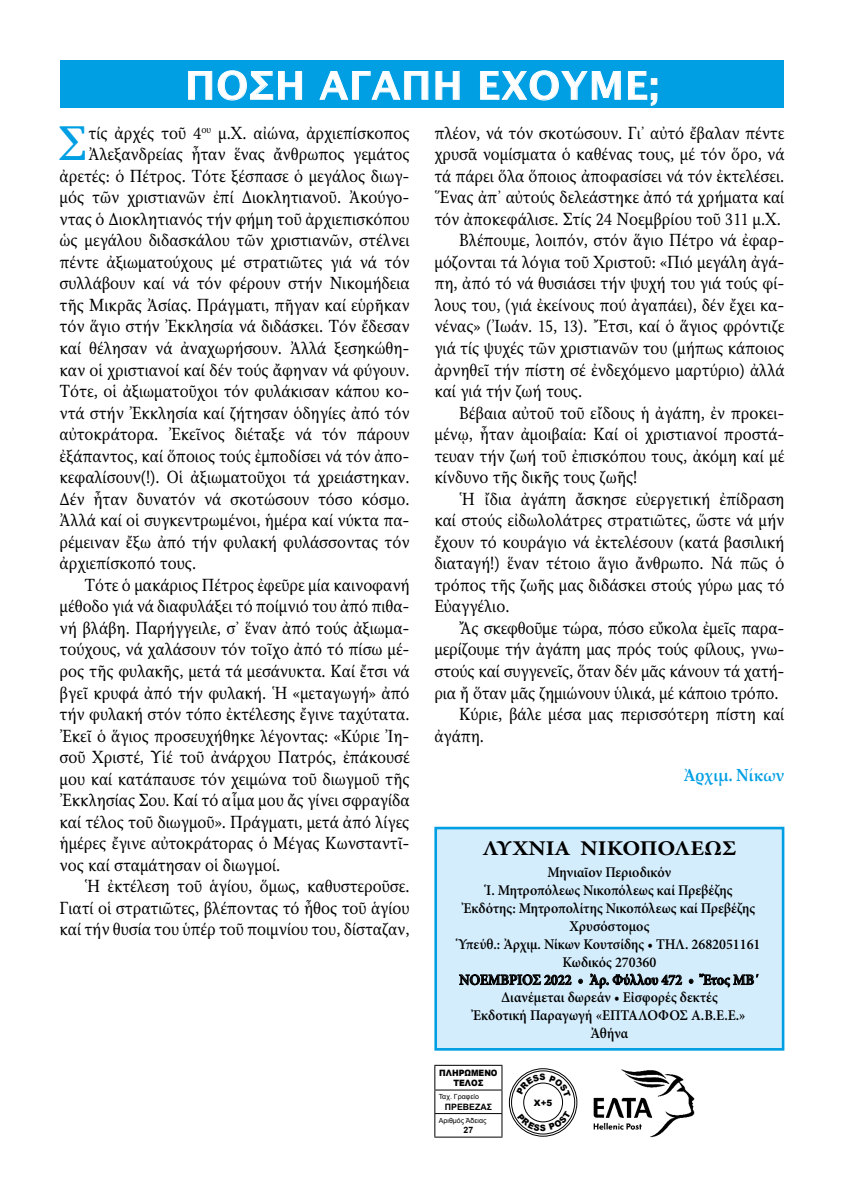
<style>
.page{position:relative;width:844px;height:1191px;background:#fff}
.page>*{position:absolute;margin:0;border:0;box-sizing:border-box;transform-origin:0 0}
.t1{font:50.93px "GFS Elpis";color:#009fe3;scale:.96 1}
.t2{font:700 38.5px "Alexandria";letter-spacing:.03em;color:#fff}
.t3{font:700 21px "Minion Pro";color:#000;scale:1.11 1}
.t4{font:18.38px "GFS Elpis";color:#000;scale:.9 1}
.t5{font:700 17.5px "Palatino Linotype";color:#009fe3;scale:.86 1}
.t6{font:600 14.88px/17.8px "Minion Pro";color:#000;text-align:center;scale:.94 1}
.t7{font:900 8.75px/10.5px "Arial";color:#000;text-align:center;scale:.91 1}
.t8{font:700 8.75px "Arial";color:#000}
.t9{font:900 8.75px "Arial";color:#000}
.t10{font:7px "Arial";color:#000}
</style>
<div class="page">
<div style="left:60px;top:60px;width:723px;height:48px;background:#009fe3"></div>
<svg style="left:188px;top:70px;width:114px;height:31px"></svg>
<svg style="left:319px;top:71px;width:109px;height:29px"></svg>
<svg style="left:435px;top:71px;width:24px;height:29px"></svg>
<svg style="left:480px;top:70px;width:141px;height:31px"></svg>
<svg style="left:628px;top:71px;width:29px;height:35px"></svg>
<div style="left:435px;top:828px;width:347px;height:221px;background:#d4edfc"></div>
<svg style="left:459px;top:974px;width:112px;height:12px"></svg>
<svg style="left:578px;top:979px;width:4px;height:4px"></svg>
<svg style="left:589px;top:973px;width:93px;height:16px"></svg>
<svg style="left:688px;top:973px;width:70px;height:15px"></svg>
<div style="left:434px;top:826px;width:350px;height:224px;border:3px solid #009fe3"></div>
<img style="left:593px;top:1069px;width:102px;height:69px">
<hr style="left:434px;top:1064px;width:68px;height:1px;background:#000">
<hr style="left:434px;top:1089px;width:68px;height:1px;background:#000">
<hr style="left:434px;top:1113px;width:68px;height:1px;background:#000">
<svg style="left:434px;top:1065px;width:1px;height:71px"></svg>
<svg style="left:501px;top:1065px;width:1px;height:71px"></svg>
<hr style="left:434px;top:1136px;width:68px;height:1px;background:#000">
<div style="left:509px;top:1068px;width:68px;height:68px;border:1px solid #000;border-radius:50%"></div>
<div style="left:511px;top:1070px;width:64px;height:64px;border:1px solid #000;border-radius:50%"></div>
<div style="left:523px;top:1082px;width:40px;height:40px;border:1px solid #000;border-radius:50%"></div>
<svg style="left:516px;top:1073px;width:54px;height:24px"></svg>
<svg style="left:517px;top:1110px;width:54px;height:21px"></svg>
<h2 class="t2" style="left:185px;top:56px;width:475px">ΠΟΣΗ ΑΓΑΠΗ ΕΧΟΥΜΕ;</h2>
<h1 class="t1" style="left:58px;top:116px;width:31px">Σ</h1>
<p class="t4" style="left:88px;top:123px;width:358px">τίς ἀρχές τοῦ 4<sup>ου</sup> μ.Χ. αἰώνα, ἀρχιεπίσκοπος</p>
<p class="t4" style="left:88px;top:144px;width:358px">Ἀλεξανδρείας ἦταν ἕνας ἄνθρωπος γεμάτος</p>
<p class="t4" style="left:60px;top:166px;width:390px">ἀρετές: ὁ Πέτρος. Τότε ξέσπασε ὁ μεγάλος διωγ-</p>
<p class="t4" style="left:60px;top:187px;width:390px">μός τῶν χριστιανῶν ἐπί Διοκλητιανοῦ. Ἀκούγο-</p>
<p class="t4" style="left:60px;top:209px;width:390px">ντας ὁ Διοκλητιανός τήν φήμη τοῦ ἀρχιεπισκόπου</p>
<p class="t4" style="left:60px;top:230px;width:390px">ὡς μεγάλου διδασκάλου τῶν χριστιανῶν, στέλνει</p>
<p class="t4" style="left:60px;top:252px;width:390px">πέντε ἀξιωματούχους μέ στρατιῶτες γιά νά τόν</p>
<p class="t4" style="left:60px;top:273px;width:390px">συλλάβουν καί νά τόν φέρουν στήν Νικομήδεια</p>
<p class="t4" style="left:60px;top:295px;width:390px">τῆς Μικρᾶς Ἀσίας. Πράγματι, πῆγαν καί εὑρῆκαν</p>
<p class="t4" style="left:60px;top:316px;width:390px">τόν ἅγιο στήν Ἐκκλησία νά διδάσκει. Τόν ἔδεσαν</p>
<p class="t4" style="left:60px;top:338px;width:390px">καί θέλησαν νά ἀναχωρήσουν. Ἀλλά ξεσηκώθη-</p>
<p class="t4" style="left:60px;top:359px;width:390px">καν οἱ χριστιανοί καί δέν τούς ἄφηναν νά φύγουν.</p>
<p class="t4" style="left:60px;top:381px;width:390px">Τότε, οἱ ἀξιωματοῦχοι τόν φυλάκισαν κάπου κο-</p>
<p class="t4" style="left:60px;top:402px;width:390px">ντά στήν Ἐκκλησία καί ζήτησαν ὁδηγίες ἀπό τόν</p>
<p class="t4" style="left:60px;top:424px;width:390px">αὐτοκράτορα. Ἐκεῖνος διέταξε νά τόν πάρουν</p>
<p class="t4" style="left:60px;top:445px;width:390px">ἐξάπαντος, καί ὅποιος τούς ἐμποδίσει νά τόν ἀπο-</p>
<p class="t4" style="left:60px;top:467px;width:390px">κεφαλίσουν(!). Οἱ ἀξιωματοῦχοι τά χρειάστηκαν.</p>
<p class="t4" style="left:60px;top:488px;width:390px">Δέν ἦταν δυνατόν νά σκοτώσουν τόσο κόσμο.</p>
<p class="t4" style="left:60px;top:510px;width:390px">Ἀλλά καί οἱ συγκεντρωμένοι, ἡμέρα καί νύκτα πα-</p>
<p class="t4" style="left:60px;top:532px;width:390px">ρέμειναν ἔξω ἀπό τήν φυλακή φυλάσσοντας τόν</p>
<p class="t4" style="left:60px;top:553px;width:153px">ἀρχιεπίσκοπό τους.</p>
<p class="t4" style="left:84px;top:575px;width:363px">Τότε ὁ μακάριος Πέτρος ἐφεῦρε μία καινοφανή</p>
<p class="t4" style="left:60px;top:596px;width:390px">μέθοδο γιά νά διαφυλάξει τό ποίμνιό του ἀπό πιθα-</p>
<p class="t4" style="left:60px;top:618px;width:390px">νή βλάβη. Παρήγγειλε, σ᾽ ἕναν ἀπό τούς ἀξιωμα-</p>
<p class="t4" style="left:60px;top:639px;width:390px">τούχους, νά χαλάσουν τόν τοῖχο ἀπό τό πίσω μέ-</p>
<p class="t4" style="left:60px;top:661px;width:390px">ρος τῆς φυλακῆς, μετά τά μεσάνυκτα. Καί ἔτσι νά</p>
<p class="t4" style="left:60px;top:682px;width:390px">βγεῖ κρυφά ἀπό τήν φυλακή. Ἡ «μεταγωγή» ἀπό</p>
<p class="t4" style="left:60px;top:704px;width:390px">τήν φυλακή στόν τόπο ἐκτέλεσης ἔγινε ταχύτατα.</p>
<p class="t4" style="left:60px;top:725px;width:390px">Ἐκεῖ ὁ ἅγιος προσευχήθηκε λέγοντας: «Κύριε Ἰη-</p>
<p class="t4" style="left:60px;top:747px;width:390px">σοῦ Χριστέ, Υἱέ τοῦ ἀνάρχου Πατρός, ἐπάκουσέ</p>
<p class="t4" style="left:60px;top:768px;width:390px">μου καί κατάπαυσε τόν χειμώνα τοῦ διωγμοῦ τῆς</p>
<p class="t4" style="left:60px;top:790px;width:390px">Ἐκκλησίας Σου. Καί τό αἷμα μου ἄς γίνει σφραγίδα</p>
<p class="t4" style="left:60px;top:811px;width:390px">καί τέλος τοῦ διωγμοῦ». Πράγματι, μετά ἀπό λίγες</p>
<p class="t4" style="left:60px;top:833px;width:390px">ἡμέρες ἔγινε αὐτοκράτορας ὁ Μέγας Κωνσταντῖ-</p>
<p class="t4" style="left:60px;top:854px;width:247px">νος καί σταμάτησαν οἱ διωγμοί.</p>
<p class="t4" style="left:84px;top:876px;width:362px">Ἡ ἐκτέλεση τοῦ ἁγίου, ὅμως, καθυστεροῦσε.</p>
<p class="t4" style="left:60px;top:897px;width:390px">Γιατί οἱ στρατιῶτες, βλέποντας τό ἦθος τοῦ ἁγίου</p>
<p class="t4" style="left:60px;top:919px;width:390px">καί τήν θυσία του ὑπέρ τοῦ ποιμνίου του, δίσταζαν,</p>
<p class="t4" style="left:434px;top:123px;width:390px">πλέον, νά τόν σκοτώσουν. Γι᾽ αὐτό ἔβαλαν πέντε</p>
<p class="t4" style="left:434px;top:144px;width:390px">χρυσᾶ νομίσματα ὁ καθένας τους, μέ τόν ὅρο, νά</p>
<p class="t4" style="left:434px;top:166px;width:390px">τά πάρει ὅλα ὅποιος ἀποφασίσει νά τόν ἐκτελέσει.</p>
<p class="t4" style="left:434px;top:187px;width:390px">Ἕνας ἀπ᾽ αὐτούς δελεάστηκε ἀπό τά χρήματα καί</p>
<p class="t4" style="left:434px;top:209px;width:386px">τόν ἀποκεφάλισε. Στίς 24 Νοεμβρίου τοῦ 311 μ.Χ.</p>
<p class="t4" style="left:459px;top:230px;width:363px">Βλέπουμε, λοιπόν, στόν ἅγιο Πέτρο νά ἐφαρ-</p>
<p class="t4" style="left:434px;top:252px;width:390px">μόζονται τά λόγια τοῦ Χριστοῦ: «Πιό μεγάλη ἀγά-</p>
<p class="t4" style="left:434px;top:273px;width:390px">πη, ἀπό τό νά θυσιάσει τήν ψυχή του γιά τούς φί-</p>
<p class="t4" style="left:434px;top:295px;width:390px">λους του, (γιά ἐκείνους πού ἀγαπάει), δέν ἔχει κα-</p>
<p class="t4" style="left:434px;top:316px;width:390px">νένας» (Ἰωάν. 15, 13). Ἔτσι, καί ὁ ἅγιος φρόντιζε</p>
<p class="t4" style="left:434px;top:338px;width:390px">γιά τίς ψυχές τῶν χριστιανῶν του (μήπως κάποιος</p>
<p class="t4" style="left:434px;top:359px;width:390px">ἀρνηθεῖ τήν πίστη σέ ἐνδεχόμενο μαρτύριο) ἀλλά</p>
<p class="t4" style="left:434px;top:381px;width:166px">καί γιά τήν ζωή τους.</p>
<p class="t4" style="left:459px;top:402px;width:363px">Βέβαια αὐτοῦ τοῦ εἴδους ἡ ἀγάπη, ἐν προκει-</p>
<p class="t4" style="left:434px;top:424px;width:390px">μένῳ, ἦταν ἀμοιβαία: Καί οἱ χριστιανοί προστά-</p>
<p class="t4" style="left:434px;top:445px;width:390px">τευαν τήν ζωή τοῦ ἐπισκόπου τους, ἀκόμη καί μέ</p>
<p class="t4" style="left:434px;top:467px;width:227px">κίνδυνο τῆς δικῆς τους ζωῆς!</p>
<p class="t4" style="left:459px;top:488px;width:363px">Ἡ ἴδια ἀγάπη ἄσκησε εὐεργετική ἐπίδραση</p>
<p class="t4" style="left:434px;top:510px;width:390px">καί στούς εἰδωλολάτρες στρατιῶτες, ὥστε νά μήν</p>
<p class="t4" style="left:434px;top:532px;width:390px">ἔχουν τό κουράγιο νά ἐκτελέσουν (κατά βασιλική</p>
<p class="t4" style="left:434px;top:553px;width:390px">διαταγή!) ἕναν τέτοιο ἅγιο ἄνθρωπο. Νά πῶς ὁ</p>
<p class="t4" style="left:434px;top:575px;width:390px">τρόπος τῆς ζωῆς μας διδάσκει στούς γύρω μας τό</p>
<p class="t4" style="left:434px;top:596px;width:85px">Εὐαγγέλιο.</p>
<p class="t4" style="left:459px;top:618px;width:363px">Ἄς σκεφθοῦμε τώρα, πόσο εὔκολα ἐμεῖς παρα-</p>
<p class="t4" style="left:434px;top:639px;width:390px">μερίζουμε τήν ἀγάπη μας πρός τούς φίλους, γνω-</p>
<p class="t4" style="left:434px;top:661px;width:390px">στούς καί συγγενεῖς, ὅταν δέν μᾶς κάνουν τά χατή-</p>
<p class="t4" style="left:434px;top:682px;width:384px">ρια ἤ ὅταν μᾶς ζημιώνουν ὑλικά, μέ κάποιο τρόπο.</p>
<p class="t4" style="left:459px;top:704px;width:363px">Κύριε, βάλε μέσα μας περισσότερη πίστη καί</p>
<p class="t4" style="left:434px;top:725px;width:57px">ἀγάπη.</p>
<p class="t5" style="left:683px;top:762px;width:118px">Ἀρχιμ. Νίκων</p>
<p class="t3" style="left:482px;top:833px;width:230px">ΛΥΧΝΙΑ ΝΙΚΟΠΟΛΕΩΣ</p>
<p class="t6" style="left:458px;top:863px;width:323px">Μηνιαῖον Περιοδικόν<br>Ἱ. Μητροπόλεως Νικοπόλεως καί Πρεβέζης<br>Ἐκδότης: Μητροπολίτης Νικοπόλεως καί Πρεβέζης<br>Χρυσόστομος<br>Ὑπεύθ.: Ἀρχιμ. Νίκων Κουτσίδης • ΤΗΛ. 2682051161<br>Κωδικός 270360<br>ΝΟΕΜΒΡΙΟΣ 2022 • Ἀρ. Φύλλου 472 • Ἔτος MB΄<br>Διανέμεται δωρεάν • Εἰσφορές δεκτές<br>Ἐκδοτική Παραγωγή «ΕΠΤΑΛΟΦΟΣ Α.Β.Ε.Ε.»<br>Ἀθήνα</p>
<p class="t7" style="left:439px;top:1067px;width:66px">ΠΛΗΡΩΜΕΝΟ<br>ΤΕΛΟΣ</p>
<p class="t10" style="left:438px;top:1092px;width:42px">Ταχ. Γραφείο</p>
<p class="t8" style="left:445px;top:1100px;width:49px">ΠΡΕΒΕΖΑΣ</p>
<p class="t10" style="left:438px;top:1115px;width:49px">Αριθμός Άδειας</p>
<p class="t8" style="left:463px;top:1124px;width:11px">27</p>
<p class="t9" style="left:533px;top:1096px;width:20px">Χ+5</p>
</div>
